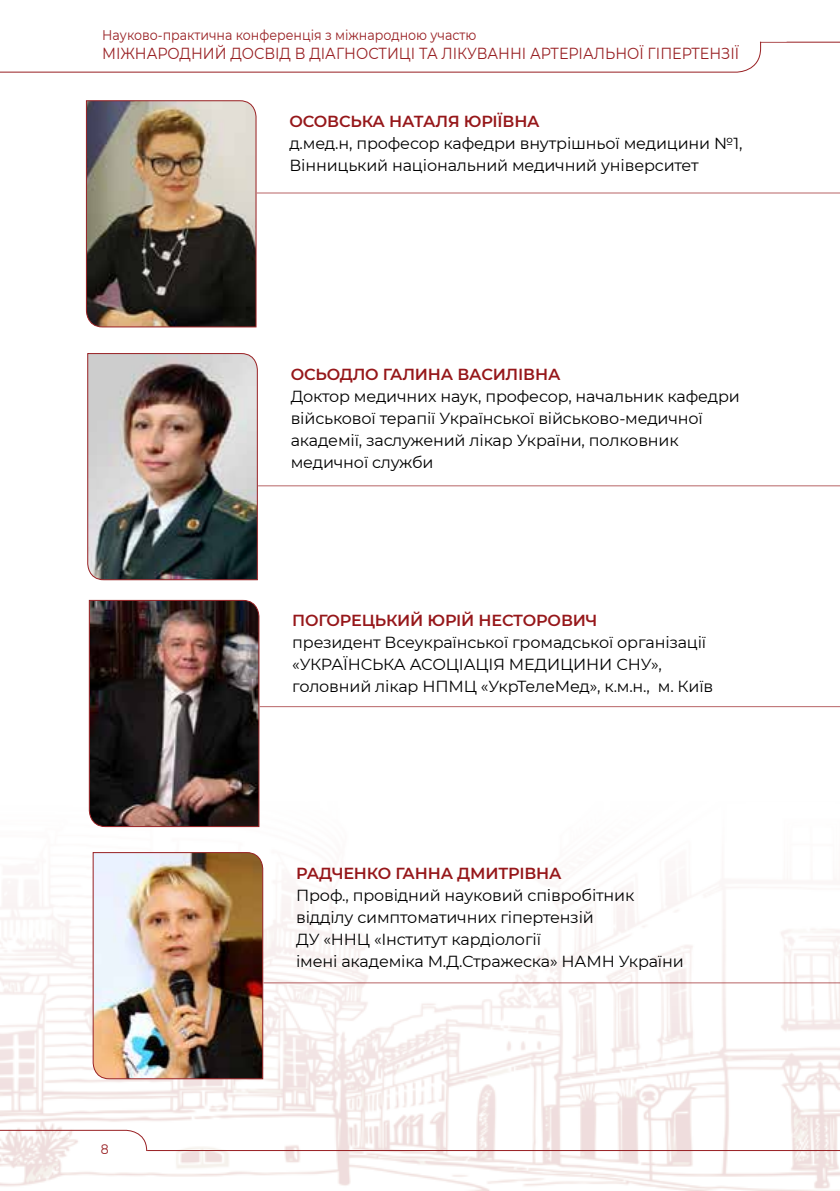
<style>
.page{position:relative;width:840px;height:1191px;background:#fff}
.page>*{position:absolute;margin:0;border:0;box-sizing:border-box;transform-origin:0 0}
.t1{font:16px/22px "Montserrat";letter-spacing:-.01em;color:#000}
.t2{font:600 16px "Montserrat";letter-spacing:-.01em;color:#96171a}
.t3{font:16px "Montserrat";color:#981f22;scale:.9 1}
.t4{font:14px "Montserrat";color:#981f22;scale:.9 1}
.t5{font:13.8px "Montserrat";color:#981f22;scale:.9 1}
</style>
<div class="page">
<img style="left:0;top:720px;width:839px;height:471px">
<svg style="left:0;top:1129px;width:147px;height:62px"></svg>
<hr style="left:147px;top:1150px;width:692px;height:1px;background:#981f22">
<svg style="left:0;top:43px;width:761px;height:30px"></svg>
<hr style="left:759px;top:42px;width:80px;height:1px;background:#981f22">
<svg style="left:760px;top:41px;width:26px;height:1px"></svg>
<img style="left:86px;top:100px;width:170px;height:227px">
<hr style="left:257px;top:193px;width:582px;height:1px;background:#981f22">
<img style="left:89px;top:600px;width:170px;height:227px">
<hr style="left:259px;top:706px;width:580px;height:1px;background:#981f22">
<img style="left:92px;top:852px;width:171px;height:227px">
<hr style="left:263px;top:982px;width:576px;height:1px;background:#981f22">
<img style="left:87px;top:353px;width:171px;height:227px">
<hr style="left:258px;top:485px;width:581px;height:1px;background:#981f22">
<p class="t4" style="left:102px;top:26px;width:417px">Науково-практична конференція з міжнародною участю</p>
<p class="t3" style="left:102px;top:43px;width:708px">МІЖНАРОДНИЙ ДОСВІД В ДІАГНОСТИЦІ ТА ЛІКУВАННІ АРТЕРІАЛЬНОЇ ГІПЕРТЕНЗІЇ</p>
<p class="t2" style="left:289px;top:110px;width:252px">ОСОВСЬКА НАТАЛЯ ЮРІЇВНА</p>
<p class="t1" style="left:289px;top:131px;width:454px">д.мед.н, професор кафедри внутрішньої медицини №1,<br>Вінницький національний медичний університет</p>
<p class="t2" style="left:290px;top:362px;width:271px">ОСЬОДЛО ГАЛИНА ВАСИЛІВНА</p>
<p class="t1" style="left:290px;top:384px;width:450px">Доктор медичних наук, професор, начальник кафедри військової терапії Української військово-медичної академії, заслужений лікар України, полковник медичної служби</p>
<p class="t2" style="left:292px;top:609px;width:306px">ПОГОРЕЦЬКИЙ ЮРІЙ НЕСТОРОВИЧ</p>
<p class="t1" style="left:292px;top:631px;width:422px">президент Всеукраїнської громадської організації «УКРАЇНСЬКА АСОЦІАЦІЯ МЕДИЦИНИ СНУ», головний лікар НПМЦ «УкрТелеМед», к.м.н., м. Київ</p>
<p class="t5" style="left:101px;top:1139px;width:10px">8</p>
<p class="t2" style="left:296px;top:861px;width:267px">РАДЧЕНКО ГАННА ДМИТРІВНА</p>
<p class="t1" style="left:296px;top:883px;width:389px">Проф., провідний науковий співробітник відділу симптоматичних гіпертензій<br>ДУ «ННЦ «Інститут кардіології<br>імені академіка М.Д.Стражеска» НАМН України</p>
</div>
